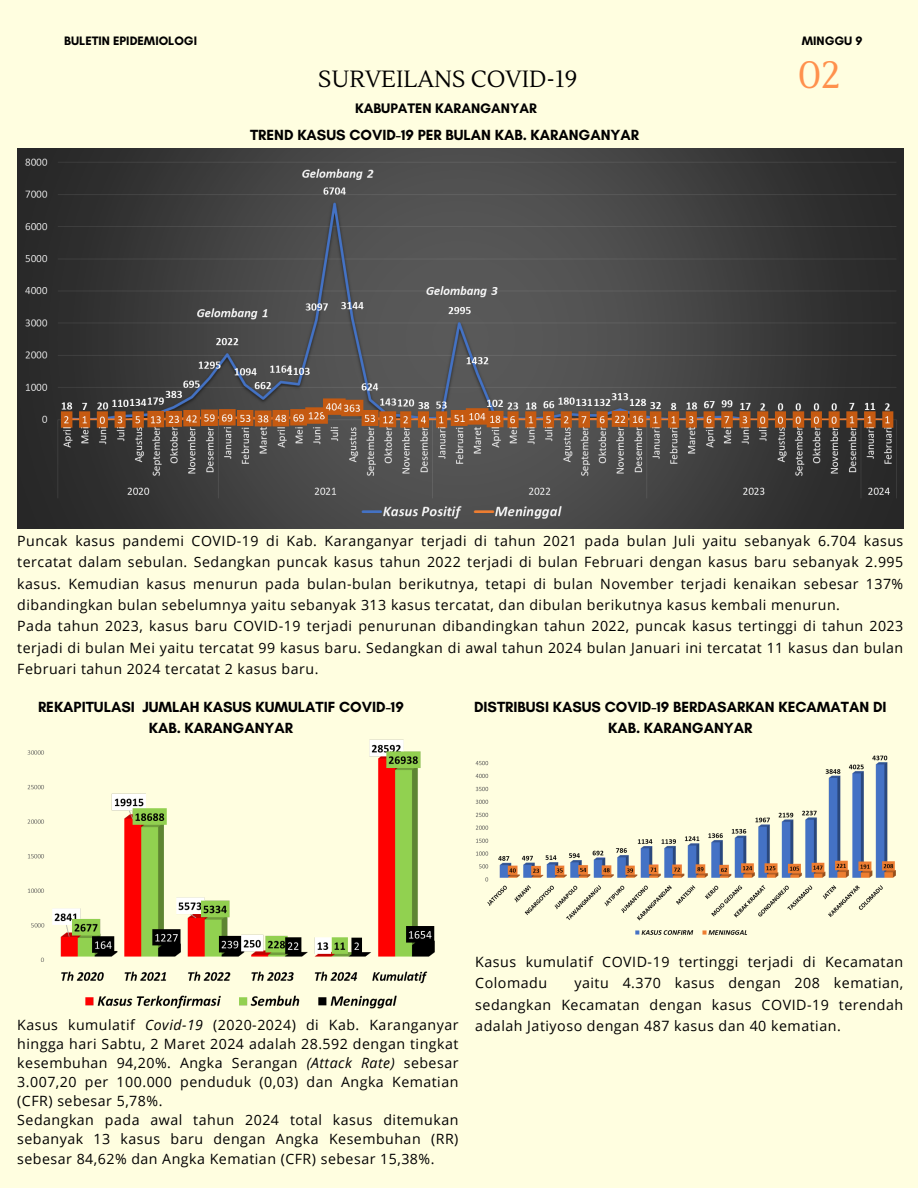
<style>
.page{position:relative;width:918px;height:1188px;background:#fffee0}
.page>*{position:absolute;margin:0;border:0;box-sizing:border-box;transform-origin:0 0}
.t1{font:37.95px "Lustria";color:#ff914d}
.t2{font:23.4px "Lustria";color:#000}
.t3{font:700 15px/20.2px "Glacial Indifference";color:#000;text-align:center}
.t4{font:14.25px/21.3px "Open Sans";letter-spacing:.035em;color:#000}
.t5{font:700 14.1px "Glacial Indifference";color:#000}
.t6{font:700 12.45px "Glacial Indifference";color:#000}
.s1{font-style:italic}
</style>
<div class="page">
<img style="left:475px;top:755px;width:421px;height:180px">
<img style="left:17px;top:148px;width:887px;height:380px">
<img style="left:27px;top:739px;width:408px;height:270px">
<h3 class="t6" style="left:64px;top:33px;width:134px">BULETIN EPIDEMIOLOGI</h3>
<p class="t6" style="left:802px;top:33px;width:62px">MINGGU 9</p>
<h2 class="t2" style="left:318px;top:64px;width:261px">SURVEILANS COVID-19</h2>
<p class="t5" style="left:355px;top:99px;width:183px">KABUPATEN KARANGANYAR</p>
<p class="t3" style="left:250px;top:125px;width:390px">TREND KASUS COVID-19 PER BULAN KAB. KARANGANYAR</p>
<h2 class="t1" style="left:798px;top:52px;width:45px">02</h2>
<h2 class="t4" style="left:17px;top:530px;width:888px">Puncak kasus pandemi COVID-19 di Kab. Karanganyar terjadi di tahun 2021 pada bulan Juli yaitu sebanyak 6.704 kasus tercatat dalam sebulan. Sedangkan puncak kasus tahun 2022 terjadi di bulan Februari dengan kasus baru sebanyak 2.995 kasus. Kemudian kasus menurun pada bulan-bulan berikutnya, tetapi di bulan November terjadi kenaikan sebesar 137% dibandingkan bulan sebelumnya yaitu sebanyak 313 kasus tercatat, dan dibulan berikutnya kasus kembali menurun.<br>Pada tahun 2023, kasus baru COVID-19 terjadi penurunan dibandingkan tahun 2022, puncak kasus tertinggi di tahun 2023 terjadi di bulan Mei yaitu tercatat 99 kasus baru. Sedangkan di awal tahun 2024 bulan Januari ini tercatat 11 kasus dan bulan Februari tahun 2024 tercatat 2 kasus baru.</h2>
<h3 class="t3" style="left:38px;top:697px;width:367px">REKAPITULASI JUMLAH KASUS KUMULATIF COVID-19<br>KAB. KARANGANYAR</h3>
<p class="t3" style="left:474px;top:697px;width:414px">DISTRIBUSI KASUS COVID-19 BERDASARKAN KECAMATAN DI<br>KAB. KARANGANYAR</p>
<h2 class="t4" style="left:17px;top:1015px;width:443px;line-height:19.2px">Kasus kumulatif <span class="s1">Covid-19</span> (2020-2024) di Kab. Karanganyar hingga hari Sabtu, 2 Maret 2024 adalah 28.592 dengan tingkat kesembuhan 94,20%. Angka Serangan <span class="s1">(Attack Rate)</span> sebesar 3.007,20 per 100.000 penduduk (0,03) dan Angka Kematian (CFR) sebesar 5,78%.<br>Sedangkan pada awal tahun 2024 total kasus ditemukan sebanyak 13 kasus baru dengan Angka Kesembuhan (RR) sebesar 84,62% dan Angka Kematian (CFR) sebesar 15,38%.</h2>
<h3 class="t4" style="left:475px;top:951px;width:430px">Kasus kumulatif COVID-19 tertinggi terjadi di Kecamatan<br>Colomadu</h3>
<h3 class="t4" style="left:475px;top:972px;width:430px;text-align:justify;text-indent:99px">yaitu 4.370 kasus dengan 208 kematian, sedangkan Kecamatan dengan kasus COVID-19 terendah adalah Jatiyoso dengan 487 kasus dan 40 kematian.</h3>
</div>
